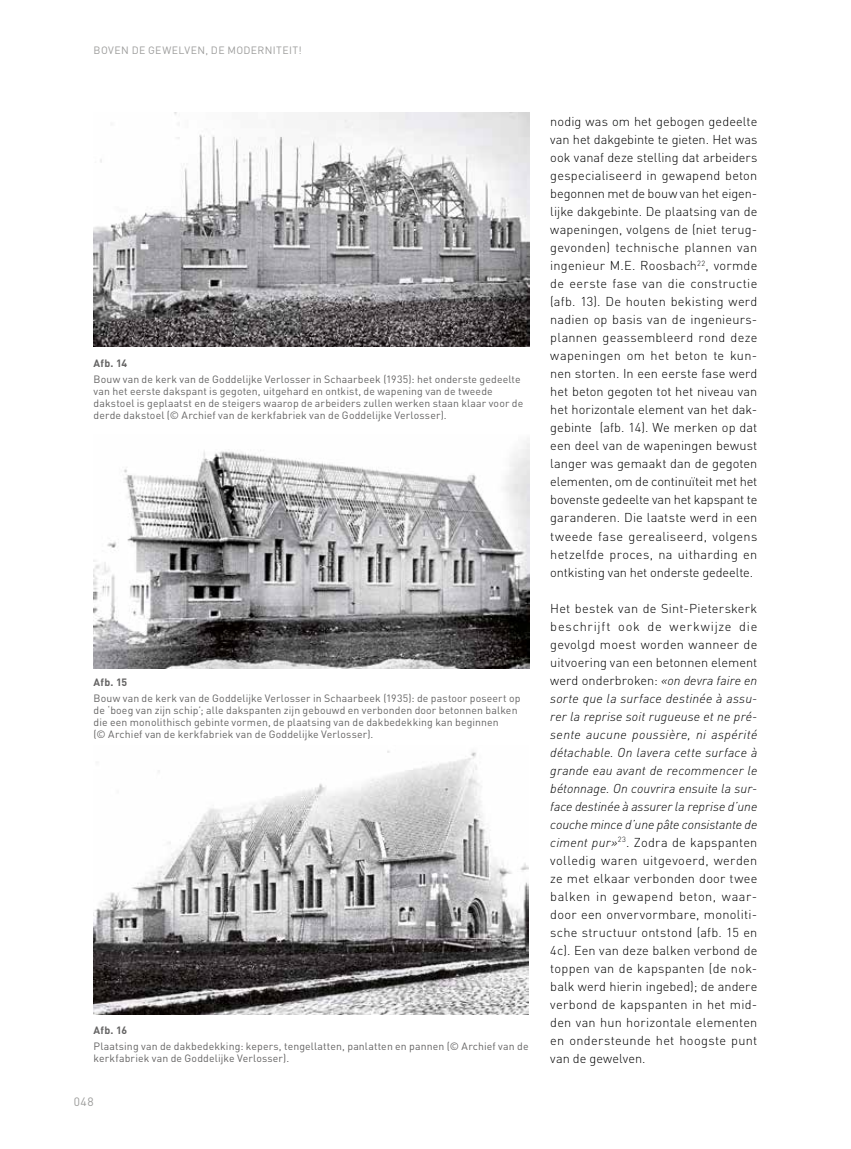
<style>
.page{position:relative;width:851px;height:1149px;background:#fff}
.page>*{position:absolute;margin:0;border:0;box-sizing:border-box;transform-origin:0 0}
.t1{font:300 12.75px/18px "DINOT";letter-spacing:.015em;color:#000;text-align:justify}
.t2{font:12px "DINOT";color:#9d9d9c}
.t3{font:10.5px/12px "DINOT";letter-spacing:.01em;color:#646363}
.t4{font:10.5px "DINOT";letter-spacing:.035em;color:#9d9d9c}
.t5{font:700 10.5px "DINOT";letter-spacing:.025em;color:#646363}
.s1{font-style:italic}
</style>
<div class="page">
<img style="left:94px;top:442px;width:435px;height:226px">
<img style="left:94px;top:751px;width:435px;height:263px">
<img style="left:94px;top:113px;width:435px;height:234px">
<p class="t4" style="left:94px;top:44px;width:210px">Boven de gewelven, de moderniteit!</p>
<p class="t5" style="left:94px;top:356px;width:35px">Afb. 14</p>
<p class="t3" style="left:94px;top:373px;width:431px">Bouw van de kerk van de Goddelijke Verlosser in Schaarbeek (1935): het onderste gedeelte van het eerste dakspant is gegoten, uitgehard en ontkist, de wapening van de tweede dakstoel is geplaatst en de steigers waarop de arbeiders zullen werken staan klaar voor de derde dakstoel (© Archief van de kerkfabriek van de Goddelijke Verlosser).</p>
<p class="t5" style="left:94px;top:674px;width:35px">Afb. 15</p>
<p class="t3" style="left:94px;top:691px;width:428px">Bouw van de kerk van de Goddelijke Verlosser in Schaarbeek (1935): de pastoor poseert op de ‘boeg van zijn schip’; alle dakspanten zijn gebouwd en verbonden door betonnen balken die een monolithisch gebinte vormen, de plaatsing van de dakbedekking kan beginnen<br>(© Archief van de kerkfabriek van de Goddelijke Verlosser).</p>
<p class="t5" style="left:94px;top:1022px;width:35px">Afb. 16</p>
<p class="t3" style="left:94px;top:1039px;width:436px">Plaatsing van de dakbedekking: kepers, tengellatten, panlatten en pannen (© Archief van de kerkfabriek van de Goddelijke Verlosser).</p>
<p class="t2" style="left:74px;top:1094px;width:21px">048</p>
<p class="t1" style="left:550px;top:112px;width:208px">nodig was om het gebogen gedeelte van het dakgebinte te gieten. Het was ook vanaf deze stelling dat arbeiders gespecialiseerd in gewapend beton begonnen met de bouw van het eigen&shy;lijke dakgebinte. De plaatsing van de wapeningen, volgens de (niet terug&shy;gevonden) technische plannen van ingenieur M.E. Roosbach<sup>22</sup>, vormde de eerste fase van die constructie (afb. 13). De houten bekisting werd nadien op basis van de ingenieurs&shy;plannen geassembleerd rond deze wapeningen om het beton te kun&shy;nen storten. In een eerste fase werd het beton gegoten tot het niveau van het horizontale element van het dak&shy;gebinte (afb. 14). We merken op dat een deel van de wapeningen bewust langer was gemaakt dan de gegoten elementen, om de continuïteit met het bovenste gedeelte van het kapspant te garanderen. Die laatste werd in een tweede fase gerealiseerd, volgens hetzelfde proces, na uitharding en ontkisting van het onderste gedeelte.</p>
<p class="t1" style="left:550px;top:598px;width:208px">Het bestek van de Sint-Pieterskerk beschrijft ook de werkwijze die gevolgd moest worden wanneer de uitvoering van een betonnen element werd onderbroken: <span class="s1">«on devra faire en sorte que la surface destinée à assu&shy;rer la reprise soit rugueuse et ne pré&shy;sente aucune poussière, ni aspérité détachable. On lavera cette surface à grande eau avant de recommencer le bétonnage. On couvrira ensuite la sur&shy;face destinée à assurer la reprise d’une couche mince d’une pâte consistante de ciment pur»</span><sup>23</sup>. Zodra de kapspanten volledig waren uitgevoerd, werden ze met elkaar verbonden door twee balken in gewapend beton, waar&shy;door een onvervormbare, monoliti&shy;sche structuur ontstond (afb. 15 en 4c). Een van deze balken verbond de toppen van de kapspanten (de nok&shy;balk werd hierin ingebed); de andere verbond de kapspanten in het mid&shy;den van hun horizontale elementen en ondersteunde het hoogste punt van de gewelven.</p>
</div>
